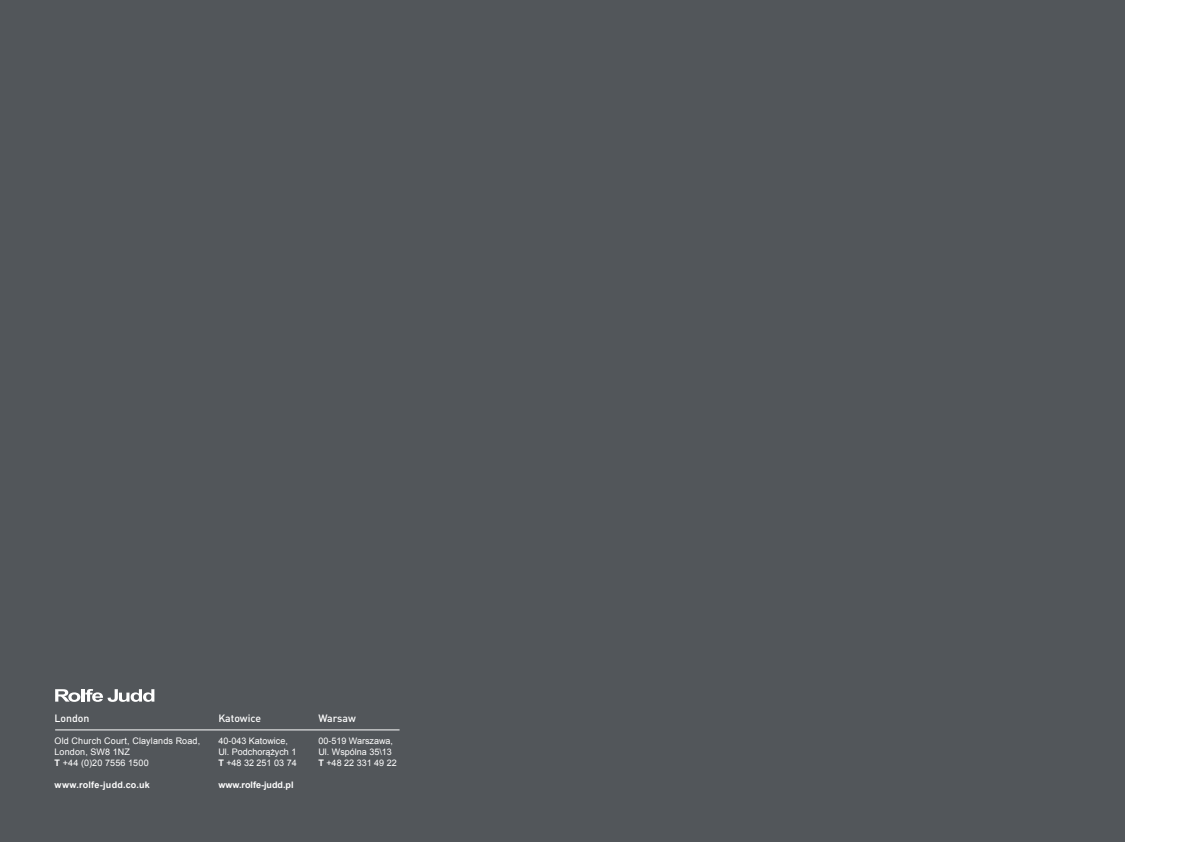
<style>
.page{position:relative;width:1191px;height:842px;background:#fff}
.page>*{position:absolute;margin:0;border:0;box-sizing:border-box;transform-origin:0 0}
.t1{font:500 10.5px "DIN Pro";color:#fff}
.t2{font:9px/11px "Arial";color:#fff}
.t3{font:700 9px "Arial";letter-spacing:.015em;color:#fff}
.s1{font-weight:700}
</style>
<div class="page">
<div style="left:0;top:0;width:1124px;height:842px;background:#52565a"></div>
<svg style="left:55px;top:689px;width:99px;height:13px"></svg>
<hr style="left:55px;top:729px;width:344px;height:1px;background:#fff">
<p class="t1" style="left:55px;top:710px;width:37px">London</p>
<p class="t1" style="left:218px;top:710px;width:44px">Katowice</p>
<p class="t1" style="left:318px;top:710px;width:39px">Warsaw</p>
<p class="t2" style="left:318px;top:736px;width:80px">00-519 Warszawa,<br>Ul. Wspólna 35\13<br><span class="s1">T</span> +48 22 331 49 22</p>
<p class="t2" style="left:55px;top:736px;width:147px">Old Church Court, Claylands Road,<br>London, SW8 1NZ<br><span class="s1">T</span> +44 (0)20 7556 1500</p>
<p class="t3" style="left:55px;top:779px;width:97px">www.rolfe-judd.co.uk</p>
<p class="t2" style="left:218px;top:736px;width:80px">40-043 Katowice,<br>Ul. Podchorążych 1<br><span class="s1">T</span> +48 32 251 03 74</p>
<p class="t3" style="left:218px;top:779px;width:77px">www.rolfe-judd.pl</p>
</div>
